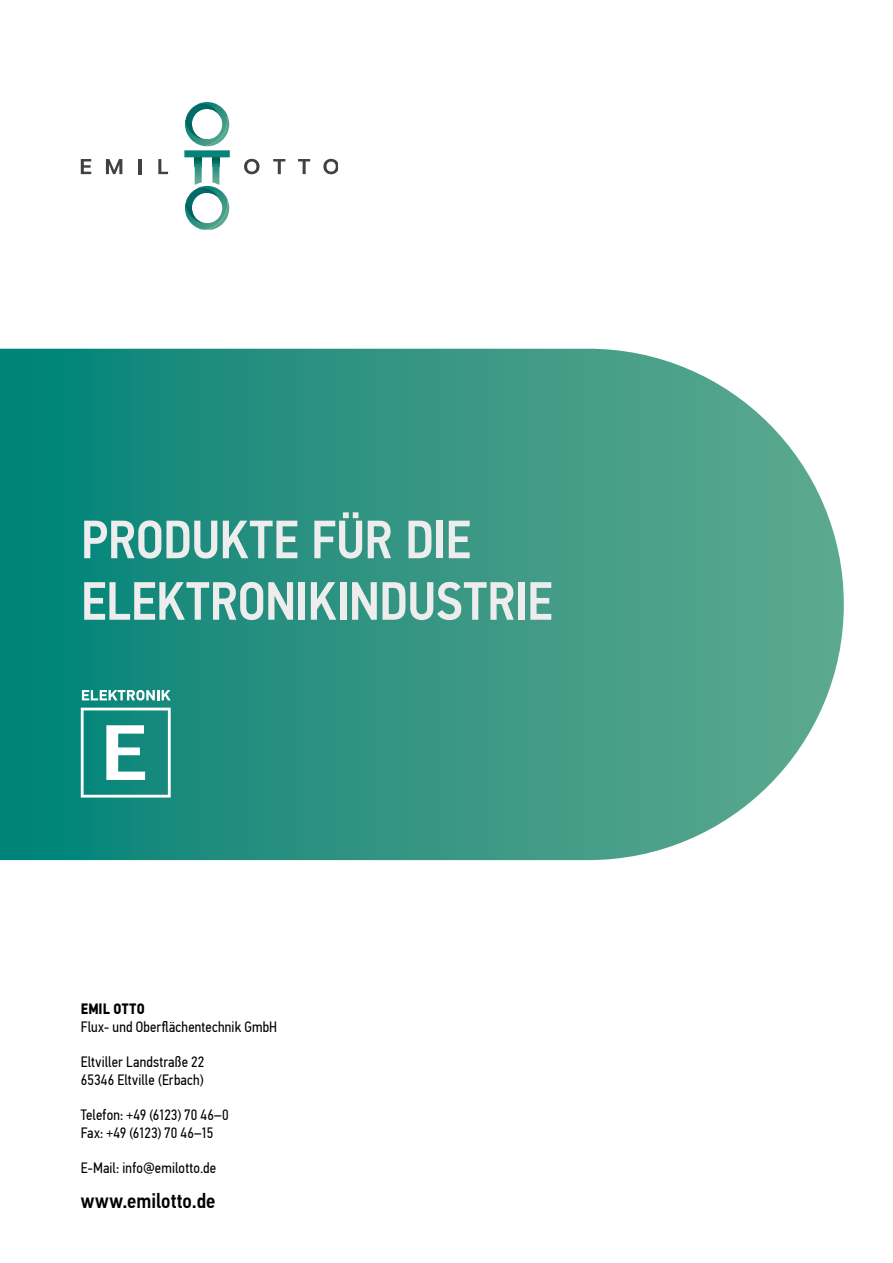
<style>
.page{position:relative;width:893px;height:1263px;background:#fff}
.page>*{position:absolute;margin:0;border:0;box-sizing:border-box;transform-origin:0 0}
.t1{font:500 54px/61.5px "PF Din Text Cond Pro";letter-spacing:-.01em;color:#ededed}
.t2{font:500 21px "PF Din Text Cond Pro";color:#000}
.t3{font:15px/18px "PF Din Text Cond Pro";letter-spacing:.01em;color:#000}
.t4{font:700 15px "PF Din Text Cond Pro";letter-spacing:.015em;color:#000}
</style>
<div class="page">
<svg style="left:0;top:349px;width:844px;height:511px;background:#3e9c8b"></svg>
<svg style="left:185px;top:102px;width:37px;height:39px"></svg>
<img style="left:205px;top:115px;width:24px;height:31px">
<svg style="left:184px;top:150px;width:46px;height:75px"></svg>
<img style="left:207px;top:199px;width:22px;height:31px">
<svg style="left:81px;top:159px;width:10px;height:15px"></svg>
<svg style="left:106px;top:159px;width:16px;height:15px"></svg>
<hr style="left:139px;top:159px;width:3px;height:15px;background:#414142">
<svg style="left:158px;top:159px;width:10px;height:15px"></svg>
<svg style="left:244px;top:159px;width:15px;height:15px"></svg>
<svg style="left:273px;top:159px;width:12px;height:15px"></svg>
<svg style="left:298px;top:159px;width:12px;height:15px"></svg>
<svg style="left:323px;top:159px;width:15px;height:15px"></svg>
<svg style="left:82px;top:690px;width:89px;height:10px"></svg>
<svg style="left:81px;top:708px;width:90px;height:89px"></svg>
<h1 class="t1" style="left:81px;top:509px;width:473px">PRODUKTE FÜR DIE<br>ELEKTRONIKINDUSTRIE</h1>
<p class="t4" style="left:81px;top:1000px;width:65px">EMIL OTTO</p>
<p class="t3" style="left:81px;top:1018px;width:198px">Flux- und Oberflächentechnik GmbH</p>
<p class="t3" style="left:81px;top:1053px;width:125px">Eltviller Landstraße 22<br>65346 Eltville (Erbach)</p>
<p class="t3" style="left:81px;top:1106px;width:149px">Telefon: +49 (6123) 70 46–0<br>Fax: +49 (6123) 70 46–15</p>
<p class="t3" style="left:81px;top:1159px;width:137px">E-Mail: info@emilotto.de</p>
<h2 class="t2" style="left:81px;top:1188px;width:136px">www.emilotto.de</h2>
</div>
